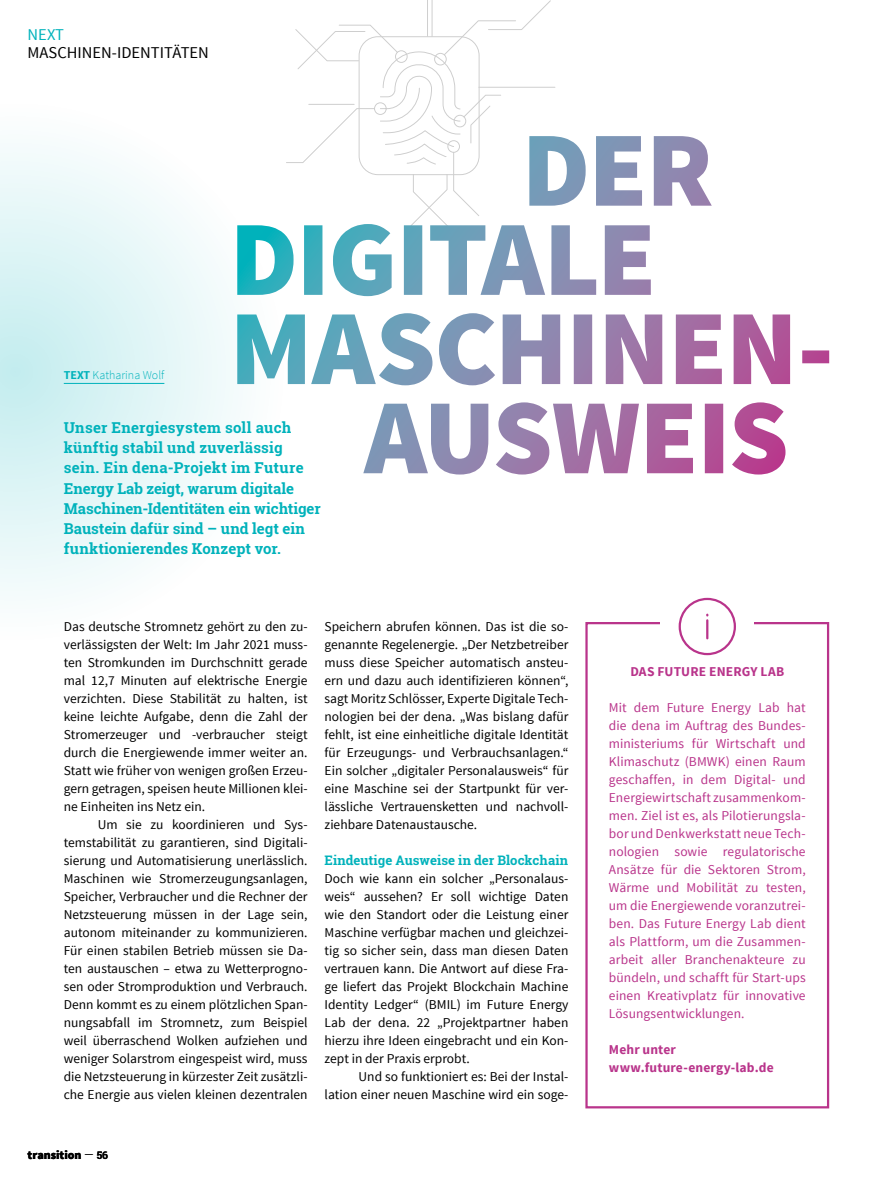
<style>
.page{position:relative;width:893px;height:1191px;background:#fff}
.page>*{position:absolute;margin:0;border:0;box-sizing:border-box;transform-origin:0 0}
.t1{font:16.5px "Source Sans Pro";color:#000}
.t2{font:16.5px "Source Sans Pro";color:#00b2bb}
.t3{font:700 15px/20.2px "Roboto Slab";letter-spacing:.005em;color:#00b2bb}
.t4{font:13.5px/18px "Source Sans Pro";color:#000;text-align:justify}
.t5{font:13.5px/18px "Source Sans Pro";letter-spacing:.005em;color:#b9348b;text-align:justify}
.t6{font:700 13.5px/18px "Source Sans Pro";letter-spacing:.01em;color:#b9348b}
.t7{font:700 13.2px "Roboto Slab";color:#00b2bb}
.t8{font:300 12px "Source Sans Pro";color:#00b2bb}
.t9{font:900 12px "Source Sans Pro";letter-spacing:-.005em;color:#000}
.s1{font-weight:700}
.s2{font-family:"Roboto Slab";font-weight:300}
.s3{font-family:"Roboto Slab";font-weight:700;font-size:10.5px}
</style>
<div class="page">
<hr style="left:892px;top:577px;width:1px;height:531px;background:#e8f5f6">
<svg style="left:0;top:147px;width:240px;height:450px"></svg>
<div style="left:585px;top:622px;width:244px;height:486px;border:2px solid #b9348b"></div>
<div style="left:660px;top:619px;width:94px;height:16px;background:#fff"></div>
<div style="left:679px;top:598px;width:57px;height:57px;border:2px solid #b9348b;border-radius:50%"></div>
<svg style="left:706px;top:614px;width:2px;height:24px"></svg>
<svg style="left:363px;top:402px;width:422px;height:72px"></svg>
<svg style="left:237px;top:313px;width:553px;height:72px"></svg>
<svg style="left:237px;top:0;width:475px;height:296px"></svg>
<hr style="left:64px;top:383px;width:100px;height:1px;background:#00b2bb">
<p class="t2" style="left:28px;top:24px;width:38px">NEXT</p>
<p class="t1" style="left:28px;top:42px;width:183px">MASCHINEN-IDENTITÄTEN</p>
<p class="t8" style="left:64px;top:368px;width:102px"><span class="s1">TEXT</span> Katharina Wolf</p>
<p class="t3" style="left:64px;top:417px;width:258px">Unser Energiesystem soll auch künftig stabil und zuverlässig sein. Ein dena-Projekt im Future Energy Lab zeigt, warum digitale Maschinen-Identitäten ein wichtiger Baustein dafür sind – und legt ein funktionierendes Konzept vor.</p>
<p class="t4" style="left:64px;top:618px;width:245px">Das deutsche Stromnetz gehört zu den zu&shy;verlässigsten der Welt: Im Jahr 2021 muss&shy;ten Stromkunden im Durchschnitt gerade mal 12,7 Minuten auf elektrische Energie verzichten. Diese Stabilität zu halten, ist keine leichte Aufgabe, denn die Zahl der Stromerzeuger und -verbraucher steigt durch die Energiewende immer weiter an.<br>Statt wie früher von wenigen großen Erzeu&shy;gern getragen, speisen heute Millionen klei&shy;ne Einheiten ins Netz ein.</p>
<p class="t4" style="left:64px;top:815px;width:245px;text-indent:34px">Um sie zu koordinieren und Sys&shy;temstabilität zu garantieren, sind Digitali&shy;sierung und Automatisierung unerlässlich.<br>Maschinen wie Stromerzeugungsanlagen, Speicher, Verbraucher und die Rechner der Netzsteuerung müssen in der Lage sein, autonom miteinander zu kommunizieren.<br>Für einen stabilen Betrieb müssen sie Da&shy;ten austauschen – etwa zu Wetterprogno&shy;sen oder Stromproduktion und Verbrauch.<br>Denn kommt es zu einem plötzlichen Span&shy;nungsabfall im Stromnetz, zum Beispiel weil überraschend Wolken aufziehen und weniger Solarstrom eingespeist wird, muss die Netzsteuerung in kürzester Zeit zusätzli&shy;che Energie aus vielen kleinen dezentralen</p>
<p class="t4" style="left:325px;top:617px;width:245px">Speichern abrufen können. Das ist die so&shy;genannte Regelenergie. „Der Netzbetreiber muss diese Speicher automatisch ansteu&shy;ern und dazu auch identifizieren können“, sagt Moritz Schlösser, Experte Digitale Tech&shy;nologien bei der dena. „Was bislang dafür fehlt, ist eine einheitliche digitale Identität für Erzeugungs- und Verbrauchsanlagen.“ Ein solcher „digitaler Personalausweis“ für eine Maschine sei der Startpunkt für ver&shy;lässliche Vertrauensketten und nachvoll&shy;ziehbare Datenaustausche.</p>
<p class="t7" style="left:325px;top:851px;width:245px">Eindeutige Ausweise in der Blockchain</p>
<p class="t4" style="left:325px;top:870px;width:245px">Doch wie kann ein solcher „Personalaus&shy;weis“ aussehen? Er soll wichtige Daten wie den Standort oder die Leistung einer Maschine verfügbar machen und gleichzei&shy;tig so sicher sein, dass man diesen Daten vertrauen kann. Die Antwort auf diese Fra&shy;ge liefert das Projekt Blockchain Machine Identity Ledger“ (BMIL) im Future Energy Lab der dena. 22 „Projektpartner haben hierzu ihre Ideen eingebracht und ein Kon&shy;zept in der Praxis erprobt.</p>
<p class="t4" style="left:325px;top:1067px;width:245px;text-align:right">Und so funktioniert es: Bei der Instal&shy;lation einer neuen Maschine wird ein soge-</p>
<p class="t9" style="left:28px;top:1147px;width:82px">transition <span class="s2">―</span> <span class="s3">56</span></p>
<p class="t6" style="left:630px;top:663px;width:155px">DAS FUTURE ENERGY LAB</p>
<p class="t5" style="left:609px;top:698px;width:198px">Mit dem Future Energy Lab hat die dena im Auftrag des Bundes&shy;ministeriums für Wirtschaft und Klimaschutz (BMWK) einen Raum geschaffen, in dem Digital- und Energiewirtschaft zusammenkom&shy;men. Ziel ist es, als Pilotierungsla&shy;bor und Denkwerkstatt neue Tech&shy;nologien sowie regulatorische Ansätze für die Sektoren Strom, Wärme und Mobilität zu testen, um die Energiewende voranzutrei&shy;ben. Das Future Energy Lab dient als Plattform, um die Zusammen&shy;arbeit aller Branchenakteure zu bündeln, und schafft für Start-ups einen Kreativplatz für innovative Lösungsentwicklungen.</p>
<p class="t6" style="left:609px;top:1041px;width:166px">Mehr unter www.future-energy-lab.de</p>
</div>
